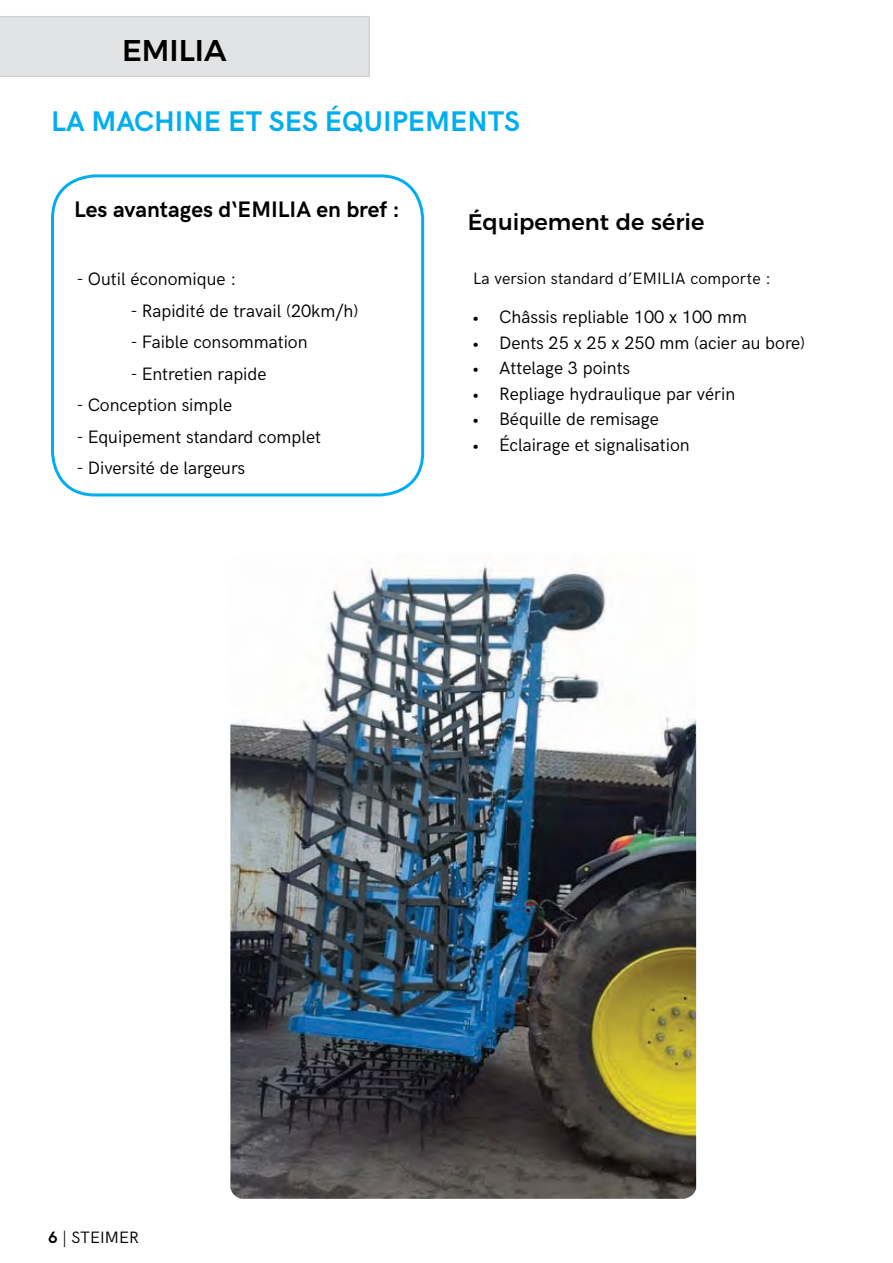
<style>
.page{position:relative;width:893px;height:1263px;background:#fff}
.page>*{position:absolute;margin:0;border:0;box-sizing:border-box;transform-origin:0 0}
.t1{font:500 30px "Montserrat";color:#000}
.t2{font:700 28.5px "HK Grotesk";color:#00aeef}
.t3{font:700 22.5px "HK Grotesk";color:#000}
.t4{font:500 22.5px "Montserrat";color:#000}
.t5{font:18px "HK Grotesk";color:#000}
.t6{font:16.5px "HK Grotesk";letter-spacing:.01em;color:#000}
.s1{font-weight:700}
</style>
<div class="page">
<img style="left:230px;top:564px;width:466px;height:635px">
<div style="left:51px;top:174px;width:373px;height:322px;border:3px solid #00aeef;border-radius:43px"></div>
<div style="left:0;top:16px;width:370px;height:61px;background:#e2e3e4"></div>
<h1 class="t1" style="left:122px;top:26px;width:106px">EMILIA</h1>
<h2 class="t2" style="left:51px;top:99px;width:470px">LA MACHINE ET SES ÉQUIPEMENTS</h2>
<p class="t3" style="left:74px;top:192px;width:327px">Les avantages d‘EMILIA en bref :</p>
<p class="t5" style="left:77px;top:265px;width:161px">- Outil économique :</p>
<p class="t5" style="left:131px;top:297px;width:229px">- Rapidité de travail (20km/h)</p>
<p class="t5" style="left:131px;top:328px;width:178px">- Faible consommation</p>
<p class="t5" style="left:131px;top:360px;width:138px">- Entretien rapide</p>
<p class="t5" style="left:77px;top:391px;width:157px">- Conception simple</p>
<p class="t5" style="left:77px;top:423px;width:246px">- Equipement standard complet</p>
<p class="t5" style="left:77px;top:454px;width:170px">- Diversité de largeurs</p>
<p class="t4" style="left:468px;top:204px;width:238px">Équipement de série</p>
<p class="t6" style="left:473px;top:266px;width:299px">La version standard d’EMILIA comporte :</p>
<p class="t5" style="left:472px;top:303px;width:276px">• Châssis repliable 100 x 100 mm</p>
<p class="t5" style="left:472px;top:329px;width:335px">• Dents 25 x 25 x 250 mm (acier au bore)</p>
<p class="t5" style="left:472px;top:354px;width:160px">• Attelage 3 points</p>
<p class="t5" style="left:472px;top:380px;width:265px">• Repliage hydraulique par vérin</p>
<p class="t5" style="left:472px;top:405px;width:189px">• Béquille de remisage</p>
<p class="t5" style="left:472px;top:431px;width:219px">• Éclairage et signalisation</p>
<p class="t6" style="left:48px;top:1225px;width:92px"><span class="s1">6</span> | STEIMER</p>
</div>
